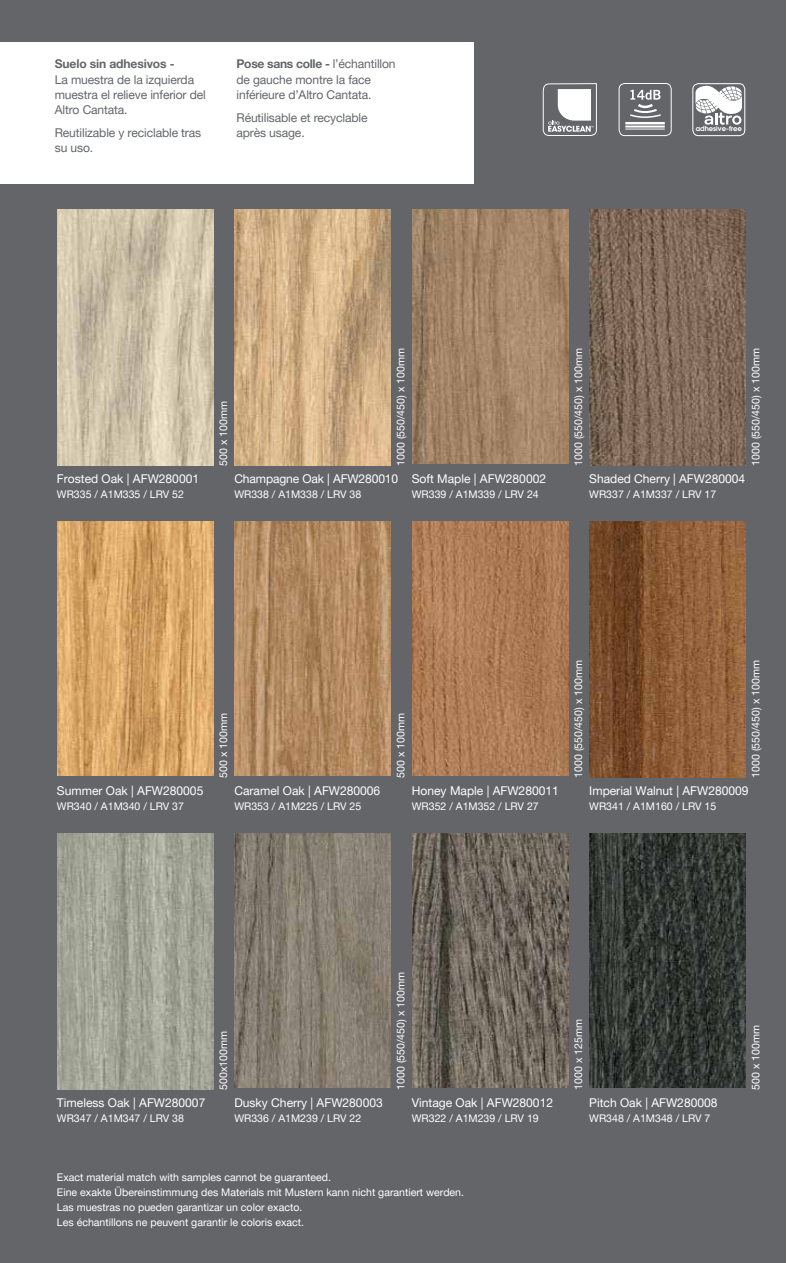
<style>
.page{position:relative;width:787px;height:1263px;background:#fff}
.page>*{position:absolute;margin:0;border:0;box-sizing:border-box;transform-origin:0 0}
.t1{font:12px "Helvetica Neue LT Pro";color:#fff}
.t2{font:12px/15.1px "Helvetica Neue LT Pro";letter-spacing:-.01em;color:#636569}
.t3{font:700 12px "Helvetica Neue LT Pro";letter-spacing:-.01em;color:#636569}
.t4{font:10.5px/15.1px "Helvetica Neue LT Pro";color:#fff}
.t5{font:600 6.9px "Avant Garde";color:#fff}
.s1{font-weight:700}
</style>
<div class="page">
<div style="left:0;top:0;width:786px;height:1263px;background:#636569"></div>
<img style="left:57px;top:209px;width:156px;height:257px">
<img style="left:235px;top:209px;width:156px;height:257px">
<img style="left:412px;top:209px;width:156px;height:255px">
<img style="left:589px;top:209px;width:156px;height:257px">
<img style="left:57px;top:521px;width:156px;height:255px">
<img style="left:235px;top:521px;width:156px;height:255px">
<img style="left:412px;top:521px;width:156px;height:255px">
<img style="left:589px;top:521px;width:156px;height:257px">
<img style="left:57px;top:833px;width:156px;height:257px">
<img style="left:235px;top:833px;width:156px;height:255px">
<img style="left:412px;top:833px;width:156px;height:255px">
<img style="left:589px;top:833px;width:156px;height:255px">
<div style="left:0;top:43px;width:474px;height:141px;background:#fff"></div>
<svg style="left:543px;top:83px;width:54px;height:53px"></svg>
<svg style="left:618px;top:83px;width:53px;height:53px"></svg>
<svg style="left:692px;top:83px;width:53px;height:53px"></svg>
<p class="t3" style="left:55px;top:57px;width:121px">Suelo sin adhesivos -</p>
<p class="t2" style="left:55px;top:71px;width:152px">La muestra de la izquierda muestra el relieve inferior del<br>Altro Cantata.</p>
<p class="t2" style="left:55px;top:125px;width:148px">Reutilizable y reciclable tras su uso.</p>
<p class="t2" style="left:236px;top:56px;width:161px"><span class="s1">Pose sans colle -</span> l’échantillon de gauche montre la face inférieure d’Altro Cantata.</p>
<p class="t2" style="left:236px;top:110px;width:132px">Réutilisable et recyclable après usage.</p>
<p class="t5" style="left:695px;top:124px;width:47px">adhesive-free</p>
<p class="t1" style="left:57px;top:471px;width:144px">Frosted Oak | AFW280001</p>
<p class="t4" style="left:57px;top:486px;width:128px">WR335 / A1M335 / LRV 52</p>
<p class="t4" style="left:215px;top:466px;width:66px;rotate:-90deg">500 x 100mm</p>
<p class="t4" style="left:393px;top:466px;width:119px;rotate:-90deg">1000 (550/450) x 100mm</p>
<p class="t4" style="left:570px;top:466px;width:119px;rotate:-90deg">1000 (550/450) x 100mm</p>
<p class="t4" style="left:748px;top:466px;width:119px;rotate:-90deg">1000 (550/450) x 100mm</p>
<p class="t1" style="left:234px;top:471px;width:165px">Champagne Oak | AFW280010</p>
<p class="t4" style="left:234px;top:486px;width:128px">WR338 / A1M338 / LRV 38</p>
<p class="t1" style="left:412px;top:471px;width:136px">Soft Maple | AFW280002</p>
<p class="t4" style="left:412px;top:486px;width:128px">WR339 / A1M339 / LRV 24</p>
<p class="t1" style="left:589px;top:471px;width:157px">Shaded Cherry | AFW280004</p>
<p class="t4" style="left:589px;top:486px;width:128px">WR337 / A1M337 / LRV 17</p>
<p class="t1" style="left:57px;top:783px;width:148px">Summer Oak | AFW280005</p>
<p class="t4" style="left:57px;top:798px;width:128px">WR340 / A1M340 / LRV 37</p>
<p class="t4" style="left:216px;top:778px;width:66px;rotate:-90deg">500 x 100mm</p>
<p class="t4" style="left:393px;top:778px;width:66px;rotate:-90deg">500 x 100mm</p>
<p class="t1" style="left:234px;top:783px;width:147px">Caramel Oak | AFW280006</p>
<p class="t4" style="left:234px;top:798px;width:128px">WR353 / A1M225 / LRV 25</p>
<p class="t1" style="left:412px;top:783px;width:149px">Honey Maple | AFW280011</p>
<p class="t4" style="left:412px;top:798px;width:128px">WR352 / A1M352 / LRV 27</p>
<p class="t4" style="left:570px;top:778px;width:119px;rotate:-90deg">1000 (550/450) x 100mm</p>
<p class="t4" style="left:748px;top:778px;width:119px;rotate:-90deg">1000 (550/450) x 100mm</p>
<p class="t1" style="left:589px;top:783px;width:161px">Imperial Walnut | AFW280009</p>
<p class="t4" style="left:589px;top:798px;width:128px">WR341 / A1M160 / LRV 15</p>
<p class="t1" style="left:57px;top:1095px;width:150px">Timeless Oak | AFW280007</p>
<p class="t4" style="left:57px;top:1110px;width:128px">WR347 / A1M347 / LRV 38</p>
<p class="t4" style="left:216px;top:1090px;width:60px;rotate:-90deg">500x100mm</p>
<p class="t1" style="left:234px;top:1095px;width:150px">Dusky Cherry | AFW280003</p>
<p class="t4" style="left:234px;top:1110px;width:128px">WR336 / A1M239 / LRV 22</p>
<p class="t4" style="left:393px;top:1090px;width:119px;rotate:-90deg">1000 (550/450) x 100mm</p>
<p class="t1" style="left:412px;top:1095px;width:143px">Vintage Oak | AFW280012</p>
<p class="t4" style="left:412px;top:1110px;width:128px">WR322 / A1M239 / LRV 19</p>
<p class="t4" style="left:570px;top:1090px;width:72px;rotate:-90deg">1000 x 125mm</p>
<p class="t4" style="left:748px;top:1090px;width:66px;rotate:-90deg">500 x 100mm</p>
<p class="t1" style="left:589px;top:1095px;width:130px">Pitch Oak | AFW280008</p>
<p class="t4" style="left:589px;top:1110px;width:123px">WR348 / A1M348 / LRV 7</p>
<p class="t4" style="left:57px;top:1169px;width:408px">Exact material match with samples cannot be guaranteed.<br>Eine exakte Übereinstimmung des Materials mit Mustern kann nicht garantiert werden.<br>Las muestras no pueden garantizar un color exacto.<br>Les échantillons ne peuvent garantir le coloris exact.</p>
</div>
